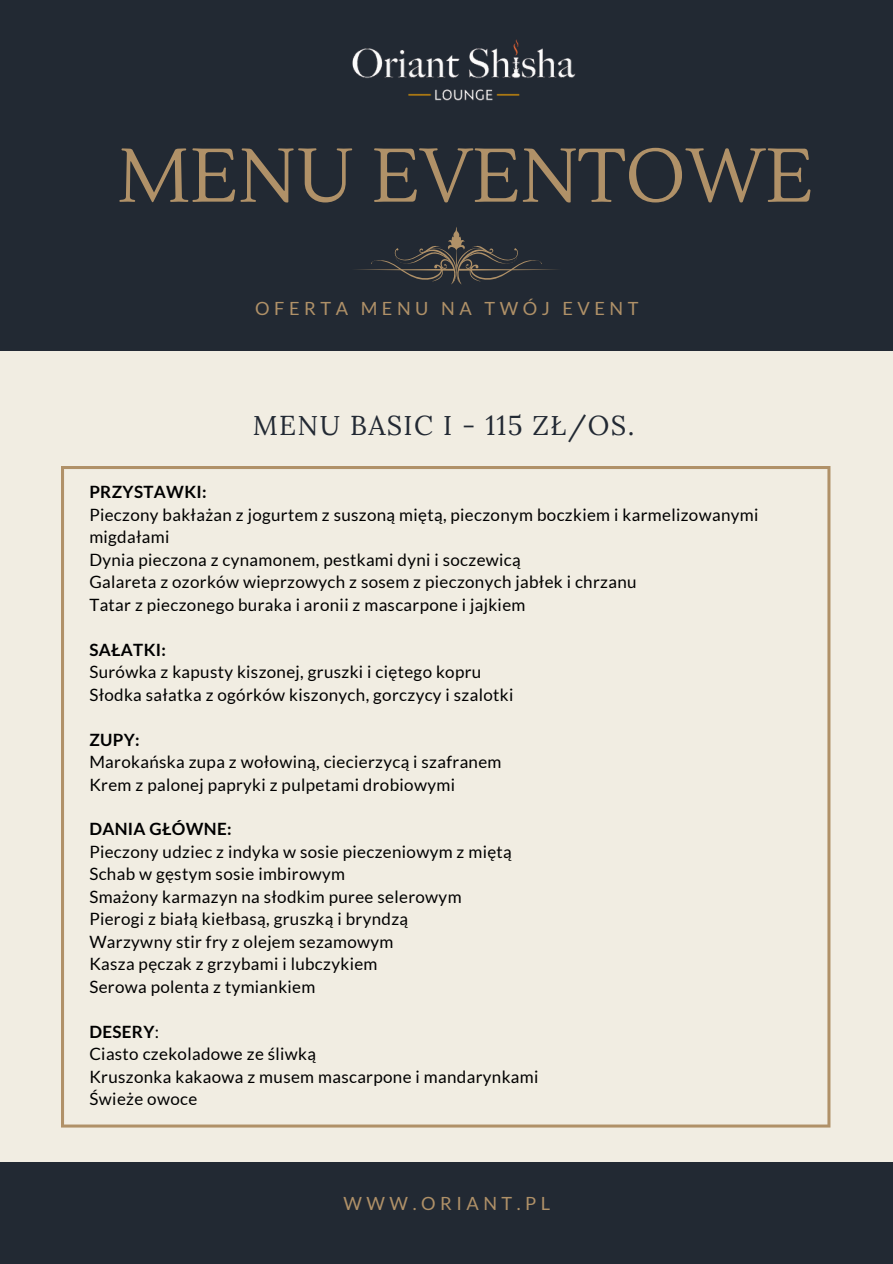
<style>
.page{position:relative;width:893px;height:1264px;background:#fff}
.page>*{position:absolute;margin:0;border:0;box-sizing:border-box;transform-origin:0 0}
.t1{font:75.75px "Lustria";color:#b09168}
.t2{font:27.3px "Lora";letter-spacing:.05em;color:#222933}
.t3{font:18.15px "Lato";letter-spacing:.25em;color:#b09168}
.t4{font:16.95px/22.5px "Lato";letter-spacing:.02em;color:#000}
.t5{font:700 16.95px "Lato";letter-spacing:.02em;color:#000}
.s1{font-weight:400}
</style>
<div class="page">
<div style="left:0;top:0;width:892px;height:1263px;background:#f1ede2"></div>
<div style="left:0;top:0;width:892px;height:350px;background:#222933"></div>
<svg style="left:356px;top:227px;width:201px;height:57px"></svg>
<div style="left:0;top:1162px;width:892px;height:101px;background:#222933"></div>
<svg style="left:61px;top:466px;width:769px;height:661px"></svg>
<img style="left:352px;top:39px;width:224px;height:62px">
<p class="t1" style="left:117px;top:129px;width:697px">MENU EVENTOWE</p>
<p class="t3" style="left:255px;top:297px;width:385px">OFERTA MENU NA TWÓJ EVENT</p>
<p class="t2" style="left:253px;top:408px;width:383px">MENU BASIC I - 115 ZŁ/OS.</p>
<p class="t5" style="left:89px;top:481px;width:119px">PRZYSTAWKI:</p>
<p class="t4" style="left:89px;top:503px;width:670px">Pieczony bakłażan z jogurtem z suszoną miętą, pieczonym boczkiem i karmelizowanymi migdałami</p>
<p class="t4" style="left:89px;top:548px;width:433px">Dynia pieczona z cynamonem, pestkami dyni i soczewicą</p>
<p class="t4" style="left:89px;top:570px;width:548px">Galareta z ozorków wieprzowych z sosem z pieczonych jabłek i chrzanu</p>
<p class="t4" style="left:89px;top:593px;width:437px">Tatar z pieczonego buraka i aronii z mascarpone i jajkiem</p>
<p class="t5" style="left:89px;top:639px;width:78px">SAŁATKI:</p>
<p class="t4" style="left:89px;top:660px;width:393px">Surówka z kapusty kiszonej, gruszki i ciętego kopru</p>
<p class="t4" style="left:89px;top:682px;width:425px">Słodka sałatka z ogórków kiszonych, gorczycy i szalotki</p>
<p class="t5" style="left:89px;top:728px;width:52px">ZUPY:</p>
<p class="t4" style="left:89px;top:750px;width:413px">Marokańska zupa z wołowiną, ciecierzycą i szafranem</p>
<p class="t4" style="left:89px;top:772px;width:367px">Krem z palonej papryki z pulpetami drobiowymi</p>
<p class="t5" style="left:89px;top:818px;width:144px">DANIA GŁÓWNE:</p>
<p class="t4" style="left:89px;top:840px;width:424px">Pieczony udziec z indyka w sosie pieczeniowym z miętą</p>
<p class="t4" style="left:89px;top:862px;width:257px">Schab w gęstym sosie imbirowym</p>
<p class="t4" style="left:89px;top:885px;width:374px">Smażony karmazyn na słodkim puree selerowym</p>
<p class="t4" style="left:89px;top:907px;width:320px">Pierogi z białą kiełbasą, gruszką i bryndzą</p>
<p class="t4" style="left:89px;top:929px;width:306px">Warzywny stir fry z olejem sezamowym</p>
<p class="t4" style="left:89px;top:952px;width:290px">Kasza pęczak z grzybami i lubczykiem</p>
<p class="t4" style="left:89px;top:974px;width:227px">Serowa polenta z tymiankiem</p>
<p class="t5" style="left:89px;top:1020px;width:71px">DESERY<span class="s1">:</span></p>
<p class="t4" style="left:89px;top:1042px;width:228px">Ciasto czekoladowe ze śliwką</p>
<p class="t4" style="left:89px;top:1064px;width:450px">Kruszonka kakaowa z musem mascarpone i mandarynkami</p>
<p class="t4" style="left:89px;top:1087px;width:109px">Świeże owoce</p>
<p class="t3" style="left:343px;top:1192px;width:208px">WWW.ORIANT.PL</p>
</div>
